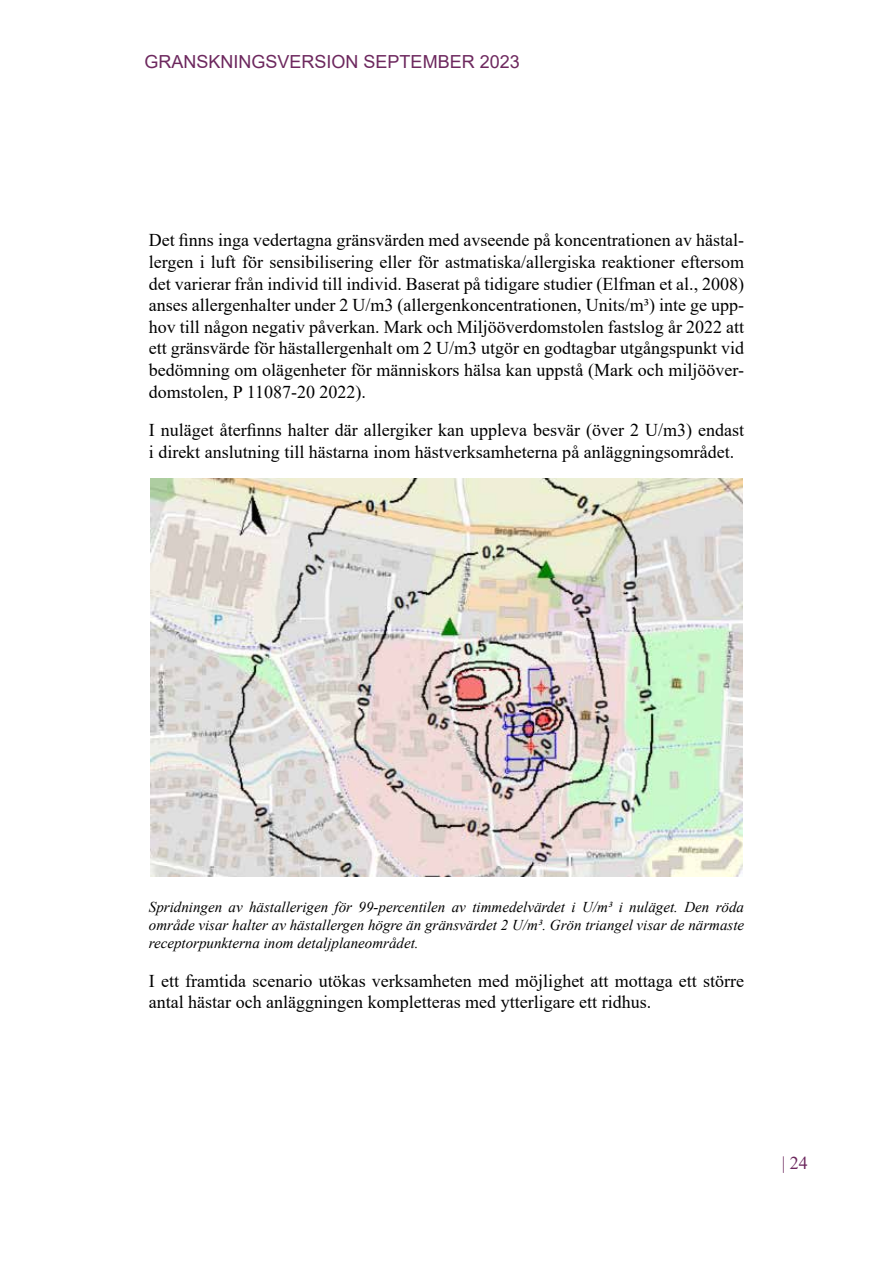
<style>
.page{position:relative;width:893px;height:1263px;background:#fff}
.page>*{position:absolute;margin:0;border:0;box-sizing:border-box;transform-origin:0 0}
.t1{font:18px/21.6px "Times New Roman";color:#000}
.t2{font:18px "Arial";color:#6d285e}
.t3{font:18px "Times New Roman";color:#6d285e}
.t4{font:italic 15px/18px "Times New Roman";color:#000;text-align:justify}
</style>
<div class="page">
<img style="left:151px;top:478px;width:591px;height:399px">
<p class="t2" style="left:145px;top:50px;width:377px">GRANSKNINGSVERSION SEPTEMBER 2023</p>
<p class="t1" style="left:149px;top:229px;width:597px;text-align:justify">Det finns inga vedertagna gränsvärden med avseende på koncentrationen av hästal&shy;lergen i luft för sensibilisering eller för astmatiska/allergiska reaktioner eftersom det varierar från individ till individ. Baserat på tidigare studier (Elfman et al., 2008) anses allergenhalter under 2 U/m3 (allergenkoncentrationen, Units/m³) inte ge upp&shy;hov till någon negativ påverkan. Mark och Miljööverdomstolen fastslog år 2022 att ett gränsvärde för hästallergenhalt om 2 U/m3 utgör en godtagbar utgångspunkt vid bedömning om olägenheter för människors hälsa kan uppstå (Mark och miljööver&shy;domstolen, P 11087-20 2022).</p>
<p class="t1" style="left:149px;top:419px;width:597px">I nuläget återfinns halter där allergiker kan uppleva besvär (över 2 U/m3) endast i direkt anslutning till hästarna inom hästverksamheterna på anläggningsområdet.</p>
<p class="t4" style="left:149px;top:897px;width:597px">Spridningen av hästallerigen för 99-percentilen av timmedelvärdet i U/m³ i nuläget. Den röda område visar halter av hästallergen högre än gränsvärdet 2 U/m³. Grön triangel visar de närmaste receptorpunkterna inom detaljplaneområdet.</p>
<p class="t1" style="left:149px;top:969px;width:597px">I ett framtida scenario utökas verksamheten med möjlighet att mottaga ett större antal hästar och anläggningen kompletteras med ytterligare ett ridhus.</p>
<p class="t3" style="left:782px;top:1150px;width:28px">| 24</p>
</div>
